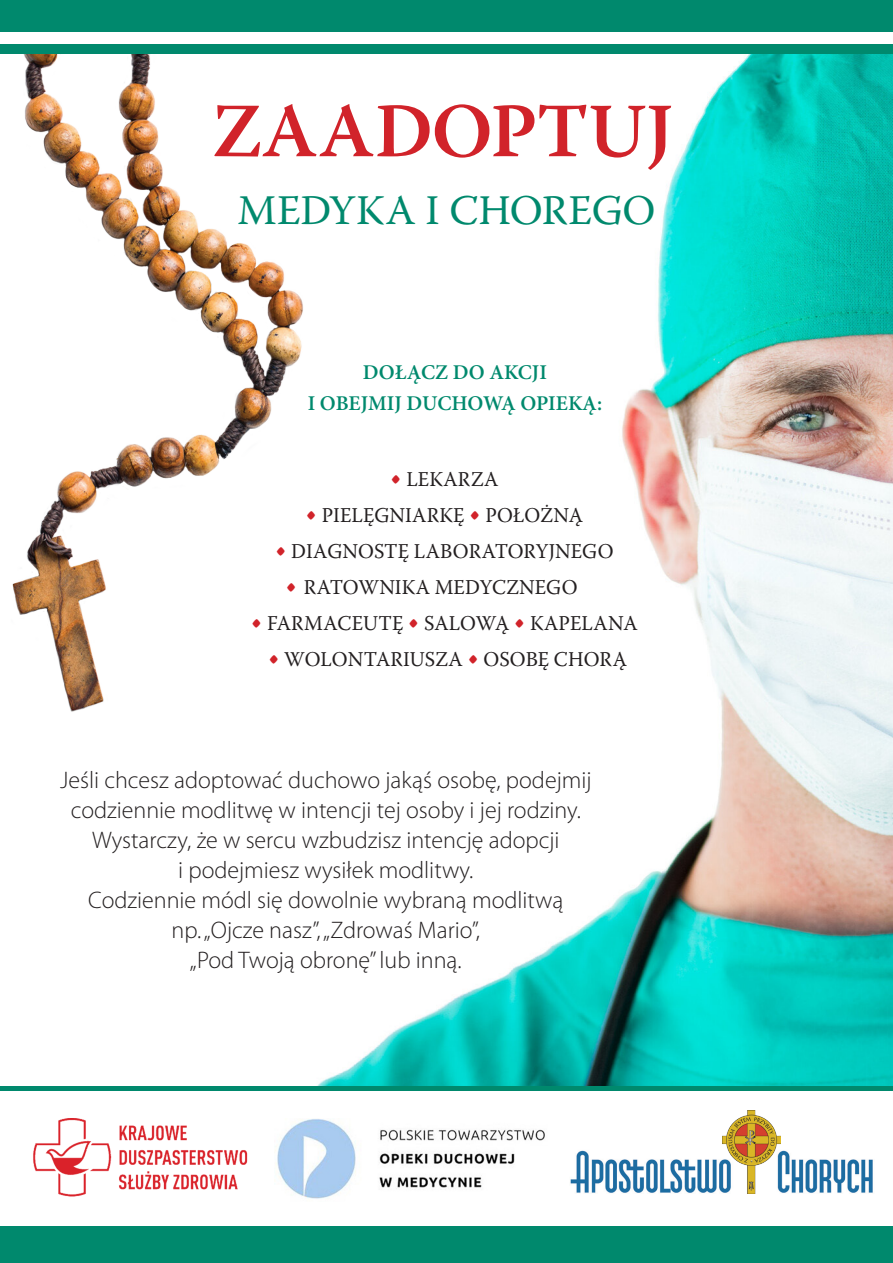
<style>
.page{position:relative;width:893px;height:1263px;background:#fff}
.page>*{position:absolute;margin:0;border:0;box-sizing:border-box;transform-origin:0 0}
.t1{font:600 76.5px "Warnock Pro";color:#d1232a}
.t2{font:42px "Warnock Pro";letter-spacing:-.01em;color:#00896d}
.t3{font:300 24px/30px "Myriad Pro";color:#231f20;text-align:center}
._01_body_tekst{font:21px "Warnock Pro";letter-spacing:.005em;color:#231f20;scale:.96 1}
.t4{font:600 21px "Minion Pro";color:#00896d}
.s1{font-size:30px;color:#d1232a}
</style>
<div class="page">
<img style="left:317px;top:54px;width:576px;height:1032px">
<img style="left:12px;top:54px;width:291px;height:658px">
<div style="left:0;top:0;width:893px;height:32px;background:#00896d"></div>
<div style="left:0;top:1086px;width:893px;height:5px;background:#00896d"></div>
<div style="left:0;top:45px;width:893px;height:9px;background:#00896d"></div>
<img style="left:275px;top:1119px;width:270px;height:80px">
<div style="left:0;top:1226px;width:893px;height:37px;background:#00896d"></div>
<img style="left:33px;top:1118px;width:215px;height:79px">
<img style="left:570px;top:1150px;width:303px;height:43px">
<img style="left:723px;top:1110px;width:58px;height:83px">
<p class="t1" style="left:211px;top:85px;width:463px">ZAADOPTUJ</p>
<p class="t2" style="left:238px;top:185px;width:419px">MEDYKA I CHOREGO</p>
<p class="t4" style="left:363px;top:358px;width:186px">DOŁĄCZ DO AKCJI</p>
<p class="t4" style="left:308px;top:389px;width:296px">I OBEJMIJ DUCHOWĄ OPIEKĄ:</p>
<p class="_01_body_tekst" style="left:390px;top:466px;width:114px"><span class="s1">•</span> LEKARZA</p>
<p class="_01_body_tekst" style="left:306px;top:502px;width:291px"><span class="s1">•</span> PIELĘGNIARKĘ <span class="s1">•</span> POŁOŻNĄ</p>
<p class="_01_body_tekst" style="left:275px;top:538px;width:354px"><span class="s1">•</span> DIAGNOSTĘ LABORATORYJNEGO</p>
<p class="_01_body_tekst" style="left:286px;top:574px;width:306px"><span class="s1">•</span> RATOWNIKA MEDYCZNEGO</p>
<p class="_01_body_tekst" style="left:251px;top:610px;width:404px"><span class="s1">•</span> FARMACEUTĘ <span class="s1">•</span> SALOWĄ <span class="s1">•</span> KAPELANA</p>
<p class="_01_body_tekst" style="left:268px;top:646px;width:375px"><span class="s1">•</span> WOLONTARIUSZA <span class="s1">•</span> OSOBĘ CHORĄ</p>
<p class="t3" style="left:60px;top:765px;width:533px">Jeśli chcesz adoptować duchowo jakąś osobę, podejmij codziennie modlitwę w intencji tej osoby i jej rodziny.</p>
<p class="t3" style="left:92px;top:825px;width:469px">Wystarczy, że w sercu wzbudzisz intencję adopcji</p>
<p class="t3" style="left:178px;top:855px;width:297px">i podejmiesz wysiłek modlitwy.</p>
<p class="t3" style="left:88px;top:885px;width:477px">Codziennie módl się dowolnie wybraną modlitwą</p>
<p class="t3" style="left:172px;top:915px;width:310px">np. „Ojcze nasz”, „Zdrowaś Mario”,</p>
<p class="t3" style="left:190px;top:945px;width:273px">„Pod Twoją obronę” lub inną.</p>
</div>
